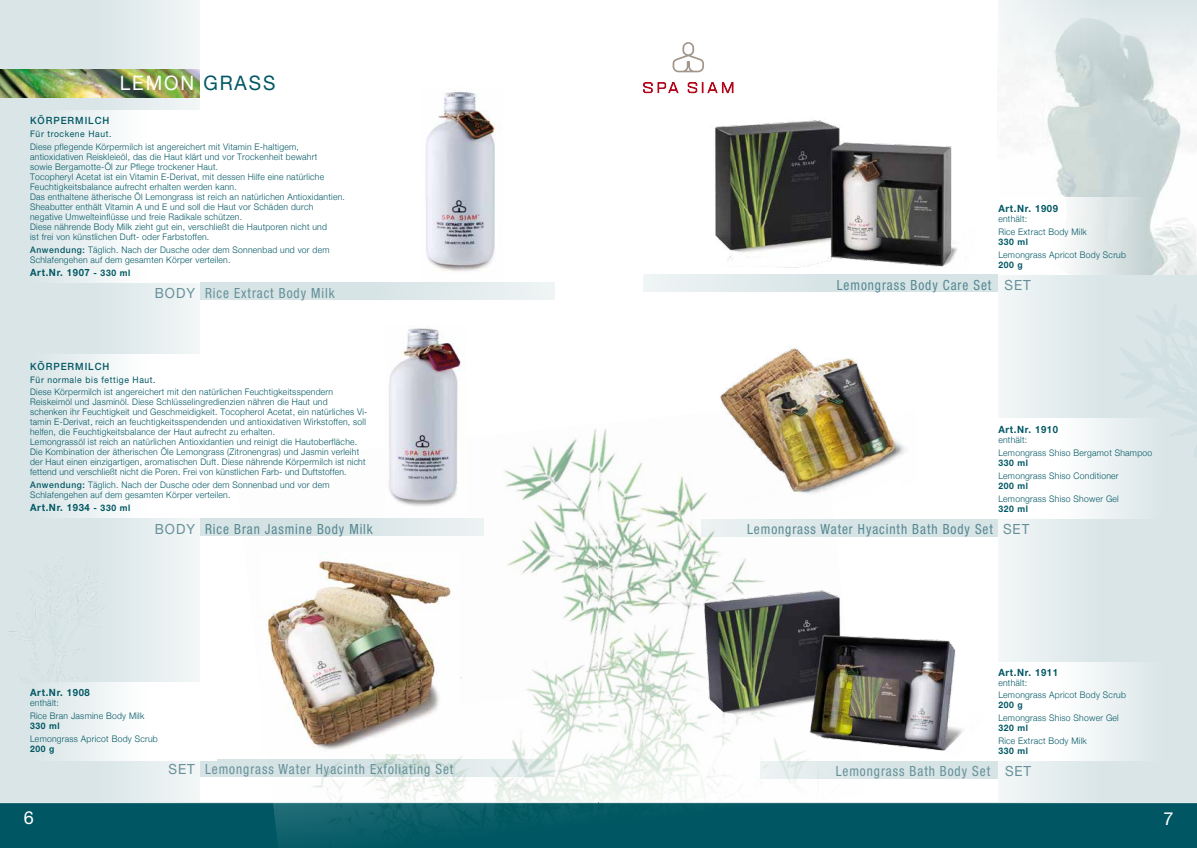
<style>
.page{position:relative;width:1197px;height:848px;background:#fff}
.page>*{position:absolute;margin:0;border:0;box-sizing:border-box;transform-origin:0 0}
.t1{font:20px "Helvetica Neue";letter-spacing:.1em;color:#fff;scale:.95 1}
.t2{font:18px "Helvetica Neue";color:#fff}
.t3{font:condensed 14px "Helvetica Neue LT Pro";letter-spacing:.07em;color:#669099;scale:.95 1}
.t4{font:700 10px "Helvetica Neue";letter-spacing:.07em;color:#005763;scale:.95 1}
.t5{font:500 10px "Helvetica Neue";letter-spacing:.1em;color:#005763;scale:.95 1}
.t6{font:300 9px/10px "Helvetica Neue";letter-spacing:.03em;color:#005763;scale:.95 1}
.t7{font:700 9px "Helvetica Neue";letter-spacing:.07em;color:#005763;scale:.95 1}
.t8{font:9px "Helvetica Neue";letter-spacing:.07em;color:#005763;scale:.95 1}
.s1{color:#005763}
.s2{font-weight:500}
.s3{font-size:9px}
.s4{font-family:"Helvetica Neue";font-stretch:normal}
</style>
<div class="page">
<div style="left:0;top:802px;width:598px;height:46px;background:#005763"></div>
<div style="left:0;top:0;width:200px;height:804px;background:linear-gradient(to right,#d3e1e3,#edf3f3)"></div>
<img style="left:234px;top:429px;width:364px;height:415px">
<img style="left:385px;top:328px;width:80px;height:188px">
<div style="left:2px;top:556px;width:108px;height:128px;background:#d9e5e7"></div>
<img style="left:425px;top:92px;width:77px;height:180px">
<div style="left:200px;top:518px;width:283px;height:17px;background:linear-gradient(to right,#d0dfe1,#e7eeef)"></div>
<svg style="left:200px;top:759px;width:354px;height:17px;background:#d7e3e4"></svg>
<div style="left:30px;top:354px;width:187px;height:164px;background:linear-gradient(to right,#dee8ea,#fff)"></div>
<div style="left:30px;top:682px;width:187px;height:78px;background:linear-gradient(to right,#dee8ea,#fff)"></div>
<img style="left:261px;top:553px;width:198px;height:200px">
<div style="left:30px;top:110px;width:187px;height:172px;background:linear-gradient(to right,#dee8ea,#fff)"></div>
<div style="left:200px;top:282px;width:354px;height:17px;background:linear-gradient(to right,#d1e0e2,#e9f0f1)"></div>
<hr style="left:0;top:802px;width:598px;height:1px;background:#fff">
<img style="left:0;top:69px;width:200px;height:28px">
<div style="left:598px;top:802px;width:598px;height:46px;background:#005763"></div>
<img style="left:598px;top:429px;width:269px;height:376px">
<svg style="left:998px;top:275px;width:198px;height:529px;background:#dee8ea"></svg>
<img style="left:999px;top:0;width:197px;height:275px">
<div style="left:994px;top:197px;width:155px;height:78px;background:linear-gradient(to right,#fff,#ced9da)"></div>
<div style="left:994px;top:662px;width:171px;height:99px;background:linear-gradient(to right,#fff,#dee8ea)"></div>
<div style="left:994px;top:419px;width:171px;height:100px;background:linear-gradient(to right,#fff,#dee9ea)"></div>
<svg style="left:672px;top:42px;width:32px;height:30px"></svg>
<svg style="left:688px;top:82px;width:45px;height:11px"></svg>
<svg style="left:643px;top:82px;width:35px;height:11px"></svg>
<img style="left:715px;top:117px;width:242px;height:151px">
<img style="left:720px;top:348px;width:185px;height:159px">
<img style="left:700px;top:587px;width:263px;height:180px">
<div style="left:643px;top:275px;width:354px;height:17px;background:linear-gradient(to right,#eaf0f1,#d1e0e2)"></div>
<div style="left:760px;top:761px;width:237px;height:17px;background:linear-gradient(to right,#e6eeee,#d2e1e3)"></div>
<div style="left:701px;top:519px;width:296px;height:17px;background:linear-gradient(to right,#e7eeef,#d2e1e3)"></div>
<hr style="left:598px;top:802px;width:598px;height:1px;background:#fff">
<h1 class="t1" style="left:120px;top:71px;width:165px">LEMON <span class="s1">GRASS</span></h1>
<p class="t5" style="left:30px;top:115px;width:85px">KÖRPERMILCH</p>
<p class="t8" style="left:30px;top:128px;width:87px">Für trockene Haut.</p>
<p class="t6" style="left:30px;top:141px;width:333px">Diese pflegende Körpermilch ist angereichert mit Vitamin E-haltigem, antioxidativen Reiskleieöl, das die Haut klärt und vor Trockenheit bewahrt<br>sowie Bergamotte-Öl zur Pflege trockener Haut.<br>Tocopheryl Acetat ist ein Vitamin E-Derivat, mit dessen Hilfe eine natürliche Feuchtigkeitsbalance aufrecht erhalten werden kann.<br>Das enthaltene ätherische Öl Lemongrass ist reich an natürlichen Antioxidantien.<br>Sheabutter enthält Vitamin A und E und soll die Haut vor Schäden durch negative Umwelteinflüsse und freie Radikale schützen.<br>Diese nährende Body Milk zieht gut ein, verschließt die Hautporen nicht und<br>ist frei von künstlichen Duft- oder Farbstoffen.</p>
<p class="t6" style="left:30px;top:244px;width:316px"><span class="s2">Anwendung:</span> Täglich. Nach der Dusche oder dem Sonnenbad und vor dem<br>Schlafengehen auf dem gesamten Körper verteilen.</p>
<p class="t4" style="left:30px;top:266px;width:107px">Art.Nr. 1907 <span class="s3">- 330 ml</span></p>
<h3 class="t3" style="left:155px;top:284px;width:191px"><span class="s4">BODY</span> Rice Extract Body Milk</h3>
<p class="t5" style="left:30px;top:360px;width:85px">KÖRPERMILCH</p>
<p class="t8" style="left:30px;top:374px;width:133px">Für normale bis fettige Haut.</p>
<p class="t6" style="left:30px;top:387px;width:356px">Diese Körpermilch ist angereichert mit den natürlichen Feuchtigkeitsspendern Reiskeimöl und Jasminöl. Diese Schlüsselingredienzien nähren die Haut und<br>schenken ihr Feuchtigkeit und Geschmeidigkeit. Tocopherol Acetat, ein natürliches Vi&shy;tamin E-Derivat, reich an feuchtigkeitsspendenden und antioxidativen Wirkstoffen, soll helfen, die Feuchtigkeitsbalance der Haut aufrecht zu erhalten.<br>Lemongrassöl ist reich an natürlichen Antioxidantien und reinigt die Hautoberfläche.<br>Die Kombination der ätherischen Öle Lemongrass (Zitronengras) und Jasmin verleiht der Haut einen einzigartigen, aromatischen Duft. Diese nährende Körpermilch ist nicht fettend und verschließt nicht die Poren. Frei von künstlichen Farb- und Duftstoffen.</p>
<p class="t6" style="left:30px;top:480px;width:316px"><span class="s2">Anwendung:</span> Täglich. Nach der Dusche oder dem Sonnenbad und vor dem<br>Schlafengehen auf dem gesamten Körper verteilen.</p>
<p class="t4" style="left:30px;top:501px;width:107px">Art.Nr. 1934 <span class="s3">- 330 ml</span></p>
<h3 class="t3" style="left:155px;top:520px;width:231px"><span class="s4">BODY</span> Rice Bran Jasmine Body Milk</h3>
<p class="t4" style="left:30px;top:686px;width:64px">Art.Nr. 1908</p>
<p class="t6" style="left:30px;top:696px;width:122px;line-height:12.8px">enthält:<br>Rice Bran Jasmine Body Milk</p>
<p class="t7" style="left:30px;top:720px;width:33px">330 ml</p>
<p class="t6" style="left:30px;top:733px;width:136px">Lemongrass Apricot Body Scrub</p>
<p class="t7" style="left:30px;top:743px;width:27px">200 g</p>
<h3 class="t3" style="left:169px;top:760px;width:301px"><span class="s4">SET</span> Lemongrass Water Hyacinth Exfoliating Set</h3>
<h2 class="t2" style="left:24px;top:806px;width:12px">6</h2>
<p class="t4" style="left:998px;top:202px;width:64px">Art.Nr. 1909</p>
<p class="t6" style="left:998px;top:212px;width:95px;line-height:12.8px">enthält:<br>Rice Extract Body Milk</p>
<p class="t7" style="left:998px;top:236px;width:33px">330 ml</p>
<p class="t6" style="left:998px;top:249px;width:136px">Lemongrass Apricot Body Scrub</p>
<p class="t7" style="left:998px;top:259px;width:27px">200 g</p>
<h3 class="t3" style="left:836px;top:276px;width:206px">Lemongrass Body Care Set <span class="s4">SET</span></h3>
<p class="t4" style="left:998px;top:423px;width:64px">Art.Nr. 1910</p>
<p class="t6" style="left:998px;top:433px;width:163px;line-height:12.8px">enthält:<br>Lemongrass Shiso Bergamot Shampoo</p>
<p class="t7" style="left:998px;top:457px;width:33px">330 ml</p>
<p class="t6" style="left:998px;top:470px;width:128px">Lemongrass Shiso Conditioner</p>
<p class="t7" style="left:998px;top:480px;width:33px">200 ml</p>
<p class="t6" style="left:998px;top:493px;width:128px">Lemongrass Shiso Shower Gel</p>
<p class="t7" style="left:998px;top:503px;width:33px">320 ml</p>
<h3 class="t3" style="left:747px;top:520px;width:298px">Lemongrass Water Hyacinth Bath Body Set <span class="s4">SET</span></h3>
<p class="t4" style="left:998px;top:666px;width:64px">Art.Nr. 1911</p>
<p class="t6" style="left:998px;top:675px;width:136px;line-height:12.8px">enthält:<br>Lemongrass Apricot Body Scrub</p>
<p class="t7" style="left:998px;top:699px;width:27px">200 g</p>
<p class="t6" style="left:998px;top:713px;width:128px">Lemongrass Shiso Shower Gel</p>
<p class="t7" style="left:998px;top:722px;width:33px">320 ml</p>
<p class="t6" style="left:998px;top:735px;width:95px">Rice Extract Body Milk</p>
<p class="t7" style="left:998px;top:745px;width:33px">330 ml</p>
<h3 class="t3" style="left:835px;top:762px;width:207px">Lemongrass Bath Body Set <span class="s4">SET</span></h3>
<h2 class="t2" style="left:1163px;top:807px;width:12px">7</h2>
</div>
